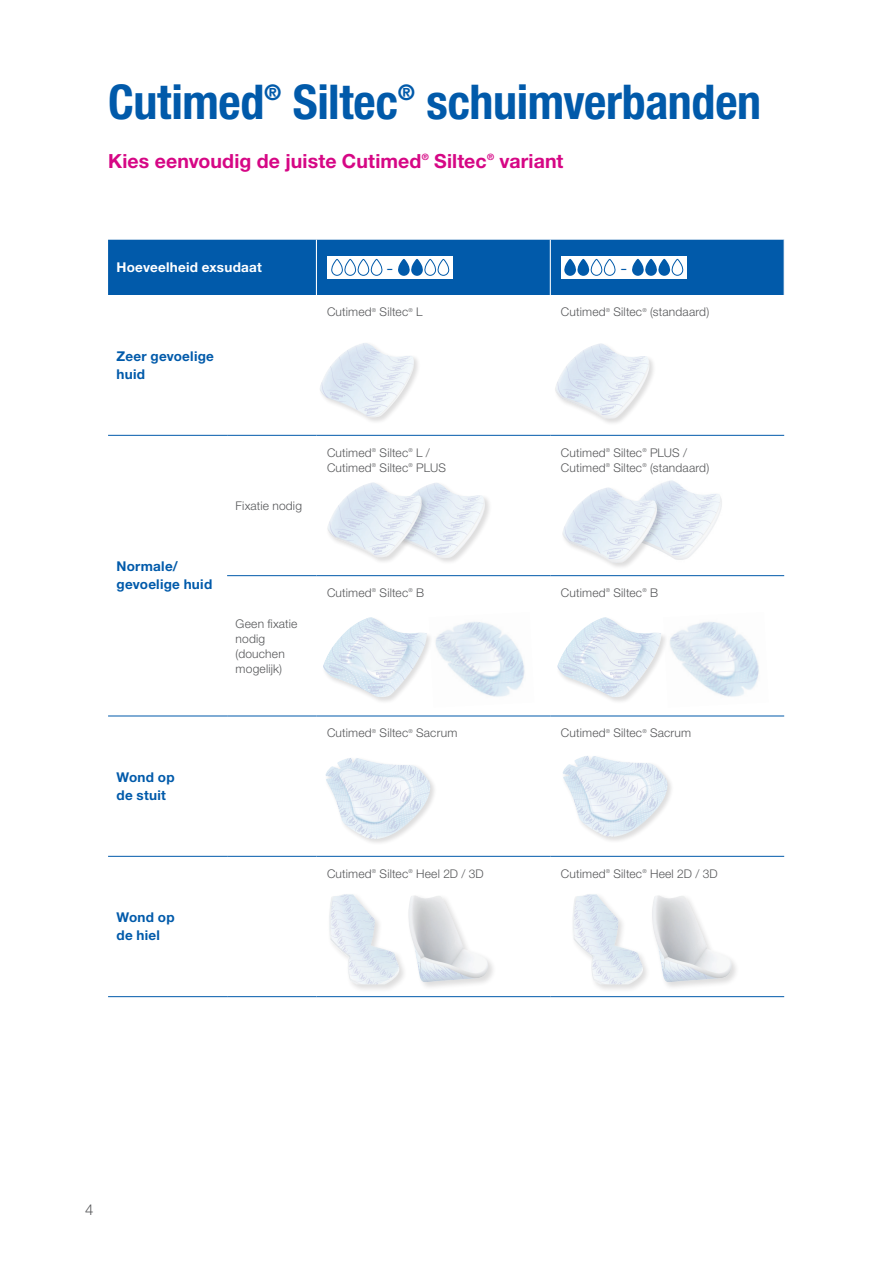
<style>
.page{position:relative;width:893px;height:1263px;background:#fff}
.page>*{position:absolute;margin:0;border:0;box-sizing:border-box;transform-origin:0 0}
.t1{font:700 condensed 48px "Helvetica Neue LT Std";letter-spacing:-.005em;color:#015aaa}
.t2{font:700 condensed 21.6px "Helvetica Neue LT Std";color:#015aaa}
.t3{font:300 20.1px "Helvetica Neue LT Std";color:#015aaa}
.t4{font:700 19.5px "Helvetica Neue LT Std";letter-spacing:.005em;color:#d60785}
.t5{font:300 15px "Helvetica Neue LT Std";color:#57585a}
.t6{font:700 13.5px/18px "Helvetica Neue LT Std";letter-spacing:.02em;color:#015aaa}
.t7{font:700 13.5px "Helvetica Neue LT Std";letter-spacing:.015em;color:#fff}
.t8{font:300 12px/15px "Helvetica Neue LT Std";letter-spacing:.015em;color:#57585a}
.t9{font:700 8.7px "Helvetica Neue LT Std";color:#d60785}
.t10{font:300 5.4px "Helvetica Neue LT Std";color:#57585a}
</style>
<div class="page">
<img style="left:657px;top:480px;width:65px;height:80px">
<img style="left:670px;top:621px;width:89px;height:76px">
<img style="left:435px;top:621px;width:90px;height:76px">
<hr style="left:108px;top:435px;width:119px;height:1px;background:#015aaa">
<hr style="left:227px;top:435px;width:89px;height:1px;background:#015aaa">
<hr style="left:316px;top:435px;width:234px;height:1px;background:#015aaa">
<hr style="left:550px;top:435px;width:234px;height:1px;background:#015aaa">
<hr style="left:227px;top:575px;width:89px;height:1px;background:#015aaa">
<hr style="left:316px;top:575px;width:234px;height:1px;background:#015aaa">
<hr style="left:550px;top:575px;width:234px;height:1px;background:#015aaa">
<hr style="left:108px;top:716px;width:119px;height:1px;background:#015aaa">
<hr style="left:227px;top:716px;width:89px;height:1px;background:#015aaa">
<hr style="left:316px;top:716px;width:234px;height:1px;background:#015aaa">
<hr style="left:550px;top:716px;width:234px;height:1px;background:#015aaa">
<hr style="left:108px;top:856px;width:119px;height:1px;background:#015aaa">
<hr style="left:227px;top:856px;width:89px;height:1px;background:#015aaa">
<hr style="left:316px;top:856px;width:234px;height:1px;background:#015aaa">
<hr style="left:550px;top:856px;width:234px;height:1px;background:#015aaa">
<hr style="left:108px;top:996px;width:119px;height:1px;background:#015aaa">
<hr style="left:227px;top:996px;width:89px;height:1px;background:#015aaa">
<hr style="left:316px;top:996px;width:234px;height:1px;background:#015aaa">
<hr style="left:550px;top:996px;width:234px;height:1px;background:#015aaa">
<div style="left:554px;top:342px;width:102px;height:84px;background:#231f20;opacity:.15"></div>
<img style="left:555px;top:343px;width:95px;height:76px">
<div style="left:319px;top:342px;width:102px;height:82px;background:#231f20;opacity:.15"></div>
<img style="left:319px;top:343px;width:96px;height:75px">
<div style="left:327px;top:892px;width:81px;height:101px;background:#231f20;opacity:.15"></div>
<img style="left:329px;top:894px;width:71px;height:90px">
<div style="left:406px;top:894px;width:90px;height:96px;background:#231f20;opacity:.15"></div>
<img style="left:408px;top:895px;width:81px;height:87px">
<div style="left:570px;top:892px;width:81px;height:101px;background:#231f20;opacity:.15"></div>
<img style="left:572px;top:894px;width:71px;height:90px">
<div style="left:650px;top:894px;width:90px;height:96px;background:#231f20;opacity:.15"></div>
<img style="left:651px;top:895px;width:82px;height:87px">
<div style="left:324px;top:757px;width:113px;height:88px;background:#231f20;opacity:.15"></div>
<img style="left:325px;top:758px;width:105px;height:81px">
<div style="left:561px;top:755px;width:113px;height:88px;background:#231f20;opacity:.15"></div>
<img style="left:562px;top:755px;width:106px;height:82px">
<div style="left:322px;top:616px;width:112px;height:88px;background:#231f20;opacity:.15"></div>
<img style="left:323px;top:617px;width:104px;height:81px">
<div style="left:556px;top:616px;width:112px;height:88px;background:#231f20;opacity:.15"></div>
<img style="left:557px;top:617px;width:105px;height:81px">
<div style="left:561px;top:486px;width:103px;height:84px;background:#231f20;opacity:.15"></div>
<img style="left:562px;top:487px;width:95px;height:77px">
<div style="left:389px;top:481px;width:103px;height:84px;background:#231f20;opacity:.15"></div>
<img style="left:428px;top:483px;width:57px;height:76px">
<div style="left:326px;top:481px;width:102px;height:83px;background:#231f20;opacity:.15"></div>
<img style="left:327px;top:482px;width:95px;height:75px">
<svg style="left:108px;top:240px;width:676px;height:55px;background:#206eb4"></svg>
<h1 class="t1" style="left:108px;top:73px;width:158px">Cutimed</h1>
<h2 class="t2" style="left:264px;top:79px;width:19px">®</h2>
<h1 class="t1" style="left:293px;top:73px;width:106px">Siltec</h1>
<h2 class="t2" style="left:398px;top:79px;width:19px">®</h2>
<h1 class="t1" style="left:427px;top:73px;width:336px">schuimverbanden</h1>
<h3 class="t4" style="left:108px;top:149px;width:315px">Kies eenvoudig de juiste Cutimed</h3>
<p class="t9" style="left:422px;top:152px;width:9px">®</p>
<h3 class="t4" style="left:434px;top:149px;width:54px">Siltec</h3>
<p class="t9" style="left:487px;top:152px;width:9px">®</p>
<h3 class="t4" style="left:499px;top:149px;width:66px">variant</h3>
<p class="t7" style="left:117px;top:259px;width:147px">Hoeveelheid exsudaat</p>
<p class="t6" style="left:117px;top:347px;width:99px">Zeer gevoelige huid</p>
<h3 class="t3" style="left:386px;top:255px;width:9px">-</h3>
<h3 class="t3" style="left:620px;top:255px;width:9px">-</h3>
<p class="t8" style="left:327px;top:304px;width:46px">Cutimed</p>
<p class="t10" style="left:372px;top:306px;width:6px">®</p>
<p class="t8" style="left:380px;top:304px;width:30px">Siltec</p>
<p class="t10" style="left:409px;top:306px;width:6px">®</p>
<p class="t8" style="left:416px;top:304px;width:8px">L</p>
<p class="t8" style="left:561px;top:304px;width:46px">Cutimed</p>
<p class="t10" style="left:606px;top:306px;width:6px">®</p>
<p class="t8" style="left:613px;top:304px;width:30px">Siltec</p>
<p class="t10" style="left:642px;top:306px;width:6px">®</p>
<p class="t8" style="left:650px;top:304px;width:61px">(standaard)</p>
<p class="t6" style="left:117px;top:557px;width:97px">Normale/ gevoelige huid</p>
<p class="t8" style="left:236px;top:498px;width:68px">Fixatie nodig</p>
<p class="t8" style="left:236px;top:616px;width:63px">Geen fixatie nodig (douchen mogelijk)</p>
<p class="t6" style="left:117px;top:768px;width:60px">Wond op de stuit</p>
<p class="t8" style="left:327px;top:445px;width:46px">Cutimed</p>
<p class="t10" style="left:372px;top:447px;width:6px">®</p>
<p class="t8" style="left:380px;top:445px;width:30px">Siltec</p>
<p class="t10" style="left:409px;top:447px;width:6px">®</p>
<p class="t8" style="left:416px;top:445px;width:15px">L /</p>
<p class="t8" style="left:327px;top:460px;width:46px">Cutimed</p>
<p class="t10" style="left:372px;top:462px;width:6px">®</p>
<p class="t8" style="left:380px;top:460px;width:30px">Siltec</p>
<p class="t10" style="left:409px;top:462px;width:6px">®</p>
<p class="t8" style="left:416px;top:460px;width:31px">PLUS</p>
<p class="t8" style="left:561px;top:445px;width:46px">Cutimed</p>
<p class="t10" style="left:606px;top:447px;width:6px">®</p>
<p class="t8" style="left:613px;top:445px;width:30px">Siltec</p>
<p class="t10" style="left:642px;top:447px;width:6px">®</p>
<p class="t8" style="left:650px;top:445px;width:39px">PLUS /</p>
<p class="t8" style="left:561px;top:460px;width:46px">Cutimed</p>
<p class="t10" style="left:606px;top:462px;width:6px">®</p>
<p class="t8" style="left:613px;top:460px;width:30px">Siltec</p>
<p class="t10" style="left:642px;top:462px;width:6px">®</p>
<p class="t8" style="left:650px;top:460px;width:61px">(standaard)</p>
<p class="t8" style="left:327px;top:585px;width:46px">Cutimed</p>
<p class="t10" style="left:372px;top:587px;width:6px">®</p>
<p class="t8" style="left:380px;top:585px;width:30px">Siltec</p>
<p class="t10" style="left:409px;top:587px;width:6px">®</p>
<p class="t8" style="left:416px;top:585px;width:10px">B</p>
<p class="t8" style="left:561px;top:585px;width:46px">Cutimed</p>
<p class="t10" style="left:606px;top:587px;width:6px">®</p>
<p class="t8" style="left:613px;top:585px;width:30px">Siltec</p>
<p class="t10" style="left:642px;top:587px;width:6px">®</p>
<p class="t8" style="left:650px;top:585px;width:10px">B</p>
<p class="t8" style="left:327px;top:725px;width:46px">Cutimed</p>
<p class="t10" style="left:372px;top:727px;width:6px">®</p>
<p class="t8" style="left:380px;top:725px;width:30px">Siltec</p>
<p class="t10" style="left:409px;top:727px;width:6px">®</p>
<p class="t8" style="left:416px;top:725px;width:43px">Sacrum</p>
<p class="t8" style="left:561px;top:725px;width:46px">Cutimed</p>
<p class="t10" style="left:606px;top:727px;width:6px">®</p>
<p class="t8" style="left:613px;top:725px;width:30px">Siltec</p>
<p class="t10" style="left:642px;top:727px;width:6px">®</p>
<p class="t8" style="left:650px;top:725px;width:43px">Sacrum</p>
<p class="t6" style="left:117px;top:908px;width:60px">Wond op de hiel</p>
<p class="t8" style="left:327px;top:866px;width:46px">Cutimed</p>
<p class="t10" style="left:372px;top:868px;width:6px">®</p>
<p class="t8" style="left:380px;top:866px;width:30px">Siltec</p>
<p class="t10" style="left:409px;top:868px;width:6px">®</p>
<p class="t8" style="left:416px;top:866px;width:69px">Heel 2D / 3D</p>
<p class="t8" style="left:561px;top:866px;width:46px">Cutimed</p>
<p class="t10" style="left:606px;top:868px;width:6px">®</p>
<p class="t8" style="left:613px;top:866px;width:30px">Siltec</p>
<p class="t10" style="left:642px;top:868px;width:6px">®</p>
<p class="t8" style="left:650px;top:866px;width:69px">Heel 2D / 3D</p>
<p class="t5" style="left:85px;top:1200px;width:10px">4</p>
</div>
